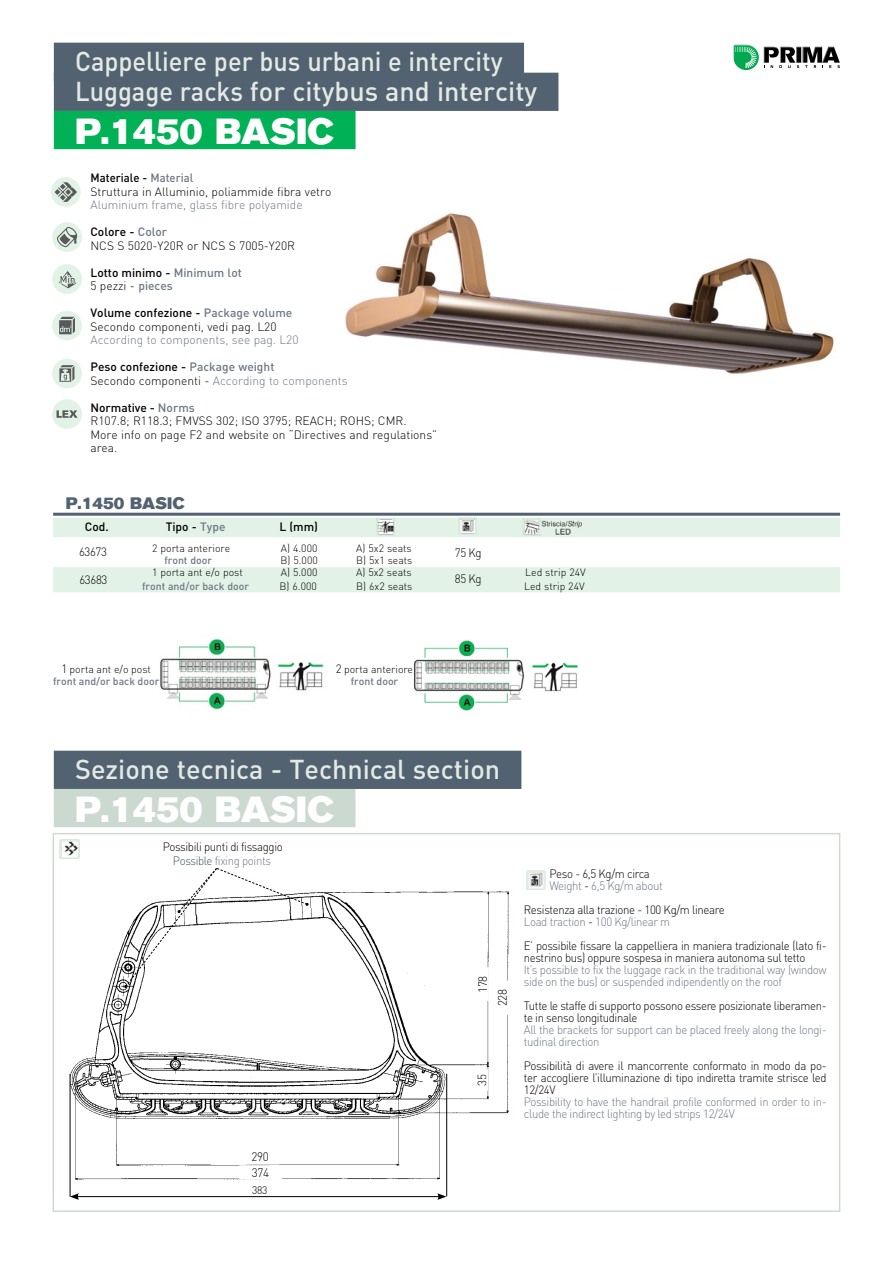
<style>
.page{position:relative;width:893px;height:1263px;background:#fff}
.page>*{position:absolute;margin:0;border:0;box-sizing:border-box;transform-origin:0 0}
.t1{font:36px "Akzidenz Grotesk BE Super";color:#fff}
.t2{font:500 27px/30px "DIN";color:#e3e9e5;scale:.94 1}
.t3{font:500 27px "DIN";color:#e3e9e5}
.t4{font:16.5px "Akzidenz Grotesk BE Super";color:#536270}
.t5{font:300 12.3px/15.9px "DIN";letter-spacing:-.03em;color:#000;scale:.95 1}
.t6{font:300 12px/12px "DIN";letter-spacing:-.03em;color:#000;scale:.95 1}
.t7{font:300 12px/13.5px "DIN";color:#000}
.t8{font:300 12px/12px "DIN";letter-spacing:-.03em;color:#6e7784;scale:.95 1}
.t9{font:300 12px/13.5px "DIN";color:#6e7784}
.t10{font:500 12px/13.5px "DIN";color:#6e7784}
.t11{font:500 12px "DIN";color:#000}
.t12{font:300 10.8px "DIN";color:#000;scale:.95 1}
.t13{font:300 10.5px/12px "DIN";color:#000;text-align:center}
.t14{font:500 10.5px/12px "DIN";color:#6e7784;text-align:center}
.s1{font-weight:500}
.s2{font-weight:500;color:#6e7784}
.s3{color:#000}
.s4{font-weight:300;color:#000}
.s5{font-weight:500;color:#000}
.s6{color:#6e7784}
.s7{font-weight:300;font-size:12px;color:#000}
.s8{font-size:12px}
.s9{color:#3d5567}
</style>
<div class="page">
<svg style="left:733px;top:45px;width:107px;height:25px"></svg>
<img style="left:69px;top:891px;width:440px;height:307px">
<div style="left:241px;top:1149px;width:38px;height:15px;background:#fff"></div>
<div style="left:240px;top:1166px;width:41px;height:12px;background:#fff"></div>
<div style="left:239px;top:1165px;width:43px;height:14px;border:2px solid #fff"></div>
<div style="left:476px;top:968px;width:12px;height:32px;background:#fff"></div>
<div style="left:496px;top:981px;width:12px;height:33px;background:#fff"></div>
<div style="left:476px;top:1070px;width:11px;height:20px;background:#fff"></div>
<div style="left:454px;top:1134px;width:47px;height:12px;background:#fff"></div>
<div style="left:54px;top:43px;width:470px;height:38px;background:#536270"></div>
<div style="left:54px;top:73px;width:504px;height:38px;background:#536270"></div>
<div style="left:54px;top:111px;width:302px;height:38px;background:#00b156"></div>
<img style="left:345px;top:213px;width:489px;height:161px">
<div style="left:52px;top:222px;width:30px;height:30px;background:#e3f2e7;border-radius:50%"></div>
<svg style="left:57px;top:227px;width:20px;height:20px"></svg>
<div style="left:52px;top:264px;width:30px;height:30px;background:#e3f2e7;border-radius:50%"></div>
<div style="left:52px;top:311px;width:30px;height:29px;background:#e3f2e7;border-radius:50%"></div>
<svg style="left:59px;top:317px;width:16px;height:17px"></svg>
<div style="left:52px;top:359px;width:30px;height:29px;background:#e3f2e7;border-radius:50%"></div>
<svg style="left:59px;top:365px;width:15px;height:17px"></svg>
<div style="left:52px;top:399px;width:30px;height:30px;background:#e3f2e7;border-radius:50%"></div>
<svg style="left:57px;top:410px;width:21px;height:8px"></svg>
<svg style="left:59px;top:271px;width:17px;height:17px"></svg>
<div style="left:51px;top:177px;width:30px;height:30px;background:#e3f2e7;border-radius:50%"></div>
<svg style="left:54px;top:182px;width:23px;height:20px"></svg>
<svg style="left:124px;top:868px;width:185px;height:120px"></svg>
<img style="left:526px;top:870px;width:20px;height:20px">
<img style="left:59px;top:839px;width:20px;height:20px">
<hr style="left:53px;top:513px;width:787px;height:3px;background:#536270">
<div style="left:53px;top:518px;width:787px;height:19px;background:#e3f2e7"></div>
<div style="left:53px;top:567px;width:787px;height:14px;background:#e3f2e7"></div>
<div style="left:53px;top:579px;width:787px;height:13px;background:#e3f2e7"></div>
<img style="left:160px;top:638px;width:164px;height:72px">
<img style="left:414px;top:640px;width:164px;height:71px">
<img style="left:376px;top:518px;width:18px;height:18px">
<img style="left:459px;top:517px;width:17px;height:18px">
<img style="left:522px;top:518px;width:59px;height:18px">
<div style="left:241px;top:1184px;width:37px;height:12px;background:#fff"></div>
<hr style="left:76px;top:1196px;width:364px;height:1px;background:#000">
<svg style="left:70px;top:1193px;width:9px;height:7px"></svg>
<svg style="left:437px;top:1193px;width:9px;height:7px"></svg>
<hr style="left:446px;top:1074px;width:1px;height:122px;background:#000">
<hr style="left:70px;top:1074px;width:1px;height:123px;background:#000">
<div style="left:54px;top:751px;width:467px;height:38px;background:#536270"></div>
<div style="left:54px;top:789px;width:302px;height:38px;background:#cbd9d1"></div>
<h2 class="t2" style="left:75px;top:45px;width:493px">Cappelliere per bus urbani e intercity<br>Luggage racks for citybus and intercity</h2>
<h1 class="t1" style="left:75px;top:111px;width:261px">P.1450 BASIC</h1>
<p class="t7" style="left:90px;top:171px;width:242px"><span class="s1">Materiale -</span> <span class="s2">Material<br></span>Struttura in Alluminio, poliammide fibra vetro</p>
<p class="t9" style="left:90px;top:198px;width:214px">Aluminium frame, glass fibre polyamide</p>
<p class="t7" style="left:90px;top:225px;width:206px"><span class="s1">Colore -</span> <span class="s2">Color<br></span>NCS S 5020-Y20R or NCS S 7005-Y20R</p>
<p class="t10" style="left:90px;top:265px;width:153px"><span class="s3">Lotto minimo -</span> Minimum lot<br><span class="s4">5 pezzi -</span> pieces</p>
<p class="t7" style="left:90px;top:306px;width:203px"><span class="s1">Volume confezione -</span> <span class="s2">Package volume<br></span>Secondo componenti, vedi pag. L20</p>
<p class="t9" style="left:90px;top:333px;width:210px">According to components, see pag. L20</p>
<p class="t9" style="left:90px;top:360px;width:259px"><span class="s5">Peso confezione -</span> <span class="s1">Package weight<br></span><span class="s3">Secondo componenti -</span> According to components</p>
<p class="t7" style="left:90px;top:401px;width:348px"><span class="s1">Normative -</span> <span class="s2">Norms<br></span>R107.8; R118.3; FMVSS 302; ISO 3795; REACH; ROHS; CMR.<br>More info on page F2 and website on “Directives and regulations” area.</p>
<h3 class="t4" style="left:66px;top:493px;width:120px">P.1450 BASIC</h3>
<p class="t11" style="left:85px;top:519px;width:25px">Cod.</p>
<p class="t11" style="left:166px;top:519px;width:61px">Tipo - <span class="s6">Type</span></p>
<p class="t11" style="left:279px;top:519px;width:40px">L (mm)</p>
<p class="t13" style="left:152px;top:542px;width:80px">2 porta anteriore</p>
<p class="t13" style="left:281px;top:542px;width:38px">A) 4.000</p>
<p class="t13" style="left:356px;top:542px;width:57px">A) 5x2 seats</p>
<p class="t14" style="left:164px;top:554px;width:49px">front door</p>
<p class="t13" style="left:280px;top:554px;width:39px">B) 5.000</p>
<p class="t13" style="left:356px;top:554px;width:58px">B) 5x1 seats</p>
<p class="t13" style="left:152px;top:566px;width:92px">1 porta ant e/o post</p>
<p class="t13" style="left:281px;top:566px;width:38px">A) 5.000</p>
<p class="t13" style="left:356px;top:566px;width:57px">A) 5x2 seats</p>
<p class="t13" style="left:525px;top:566px;width:62px">Led strip 24V</p>
<p class="t14" style="left:142px;top:579px;width:109px">front and/or back door</p>
<p class="t13" style="left:280px;top:580px;width:39px">B) 6.000</p>
<p class="t13" style="left:356px;top:580px;width:58px">B) 6x2 seats</p>
<p class="t13" style="left:524px;top:580px;width:62px">Led strip 24V</p>
<p class="t6" style="left:79px;top:545px;width:31px">63673</p>
<p class="t6" style="left:79px;top:574px;width:31px">63683</p>
<p class="t6" style="left:455px;top:546px;width:30px">75 Kg</p>
<p class="t6" style="left:455px;top:573px;width:30px">85 Kg</p>
<p class="t14" style="left:53px;top:662px;width:108px"><span class="s7">1</span> <span class="s4">porta ant e/o post </span>front and/or back door</p>
<p class="t13" style="left:336px;top:663px;width:79px"><span class="s8">2</span> porta anteriore <span class="s2">front door</span></p>
<h2 class="t3" style="left:75px;top:752px;width:427px">Sezione tecnica - Technical section</h2>
<h1 class="t1" style="left:75px;top:789px;width:261px">P.1450 BASIC</h1>
<p class="t6" style="left:163px;top:840px;width:128px;line-height:13.5px;text-align:center">Possibili punti di fissaggio<br><span class="s9">Possible</span> <span class="s6">fixing points</span></p>
<p class="t5" style="left:251px;top:1149px;width:20px">290<br>374</p>
<p class="t12" style="left:252px;top:1184px;width:18px">383</p>
<p class="t5" style="left:473px;top:1006px;width:34px;line-height:19.8px;text-indent:13px;rotate:-90deg">178<br>228</p>
<p class="t5" style="left:474px;top:1086px;width:14px;rotate:-90deg">35</p>
<p class="t6" style="left:549px;top:867px;width:121px">Peso - 6,5 Kg/m circa<br><span class="s6">Weight</span> - <span class="s6">6,5 Kg/m about</span></p>
<p class="t6" style="left:524px;top:903px;width:213px">Resistenza alla trazione - 100 Kg/m lineare<br><span class="s6">Load traction</span> - <span class="s6">100 Kg/linear m</span></p>
<p class="t6" style="left:524px;top:939px;width:320px">E’ possibile fissare la cappelliera in maniera tradizionale (lato fi&shy;nestrino bus) oppure sospesa in maniera autonoma sul tetto</p>
<p class="t8" style="left:524px;top:963px;width:320px">It’s possible to fix the luggage rack in the traditional way (window side on the bus) or suspended indipendently on the roof</p>
<p class="t6" style="left:524px;top:999px;width:320px">Tutte le staffe di supporto possono essere posizionate liberamen&shy;te in senso longitudinale</p>
<p class="t8" style="left:524px;top:1023px;width:320px">All the brackets for support can be placed freely along the longi&shy;tudinal direction</p>
<p class="t6" style="left:524px;top:1059px;width:320px;text-align:justify">Possibilità di avere il mancorrente conformato in modo da po&shy;ter accogliere l’illuminazione di tipo indiretta tramite strisce led 12/24V</p>
<p class="t8" style="left:524px;top:1095px;width:320px">Possibility to have the handrail profile conformed in order to in&shy;clude the indirect lighting by led strips 12/24V</p>
</div>
